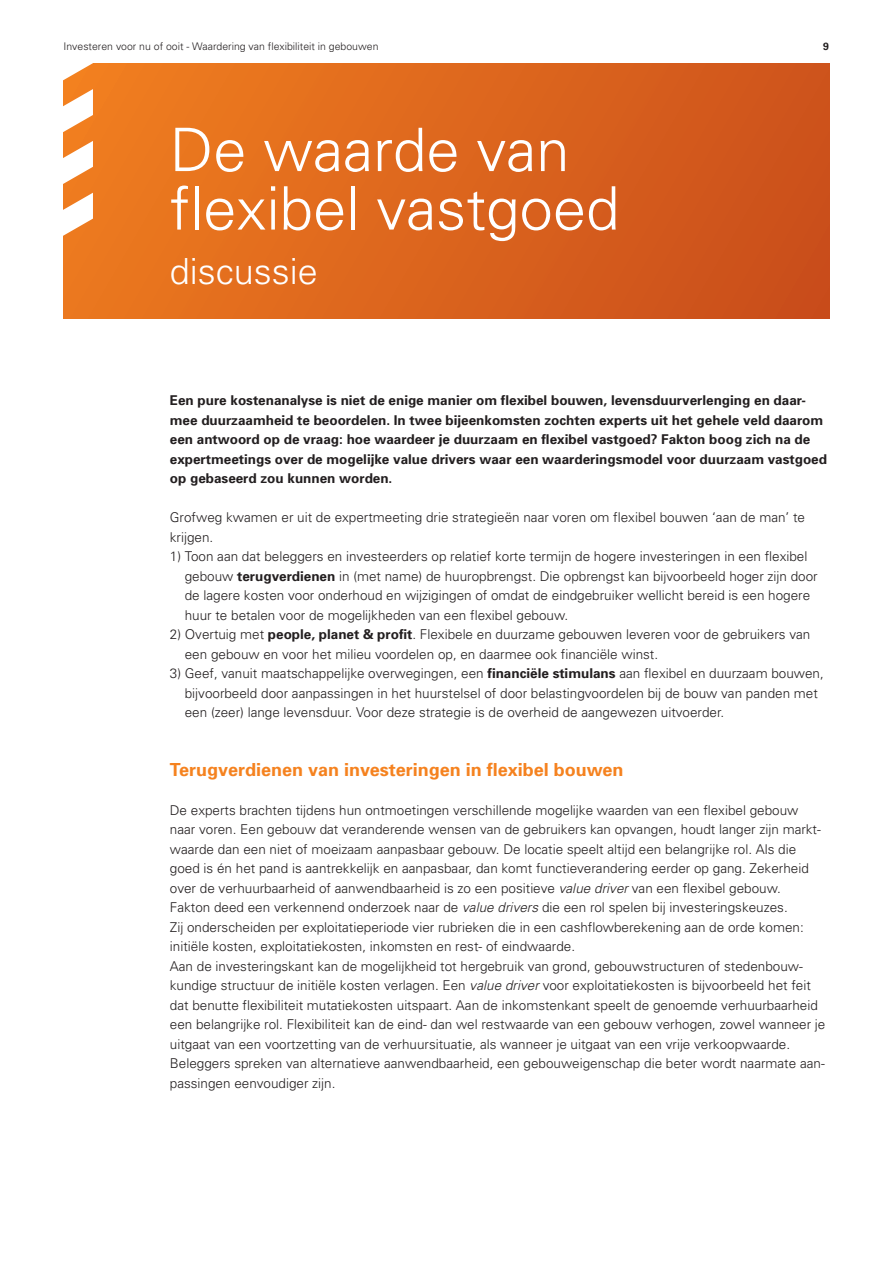
<style>
.page{position:relative;width:893px;height:1263px;background:#fff}
.page>*{position:absolute;margin:0;border:0;box-sizing:border-box;transform-origin:0 0}
.t1{font:300 60px/58.5px "Univers";color:#fff}
.t2{font:300 36px "Univers";color:#fff}
.t3{font:700 18px "Univers";color:#f5821f}
.t4{font:300 13.5px/19.5px "Univers";color:#231f20}
.t5{font:700 13.5px/19.5px "Univers";color:#231f20}
.t6{font:300 10.5px "Univers";color:#231f20}
.t7{font:700 10.5px "Univers";color:#231f20}
.s1{font-weight:700}
.s2{font-style:italic}
</style>
<div class="page">
<div style="left:64px;top:64px;width:765px;height:255px;background:linear-gradient(to right,#ee7c1f,#cb4f1b)"></div>
<svg style="left:64px;top:64px;width:29px;height:17px"></svg>
<svg style="left:64px;top:89px;width:29px;height:44px"></svg>
<svg style="left:64px;top:141px;width:29px;height:44px"></svg>
<svg style="left:64px;top:193px;width:29px;height:43px"></svg>
<p class="t6" style="left:64px;top:43px;width:316px">Investeren voor nu of ooit - Waardering van flexibiliteit in gebouwen</p>
<p class="t7" style="left:823px;top:43px;width:7px">9</p>
<h1 class="t1" style="left:170px;top:126px;width:451px">De waarde van flexibel vastgoed</h1>
<h2 class="t2" style="left:170px;top:258px;width:149px">discussie</h2>
<p class="t5" style="left:170px;top:392px;width:658px">Een pure kostenanalyse is niet de enige manier om flexibel bouwen, levensduurverlenging en daar&shy;mee duurzaamheid te beoordelen. In twee bijeenkomsten zochten experts uit het gehele veld daarom een antwoord op de vraag: hoe waardeer je duurzaam en flexibel vastgoed? Fakton boog zich na de expertmeetings over de mogelijke value drivers waar een waarderingsmodel voor duurzaam vastgoed op gebaseerd zou kunnen worden.</p>
<p class="t4" style="left:170px;top:509px;width:637px">Grofweg kwamen er uit de expertmeeting drie strategieën naar voren om flexibel bouwen ‘aan de man’ te krijgen.</p>
<p class="t4" style="left:185px;top:548px;width:634px;text-indent:-15px">1) Toon aan dat beleggers en investeerders op relatief korte termijn de hogere investeringen in een flexibel gebouw <span class="s1">terugverdienen</span> in (met name) de huuropbrengst. Die opbrengst kan bijvoorbeeld hoger zijn door de lagere kosten voor onderhoud en wijzigingen of omdat de eindgebruiker wellicht bereid is een hogere huur te betalen voor de mogelijkheden van een flexibel gebouw.</p>
<p class="t4" style="left:185px;top:626px;width:627px;text-indent:-15px">2) Overtuig met <span class="s1">people, planet &amp; profit</span>. Flexibele en duurzame gebouwen leveren voor de gebruikers van een gebouw en voor het milieu voordelen op, en daarmee ook financiële winst.</p>
<p class="t4" style="left:185px;top:665px;width:640px;text-indent:-15px">3) Geef, vanuit maatschappelijke overwegingen, een <span class="s1">financiële stimulans</span> aan flexibel en duurzaam bouwen, bijvoorbeeld door aanpassingen in het huurstelsel of door belastingvoordelen bij de bouw van panden met een (zeer) lange levensduur. Voor deze strategie is de overheid de aangewezen uitvoerder.</p>
<h3 class="t3" style="left:170px;top:763px;width:455px">Terugverdienen van investeringen in flexibel bouwen</h3>
<p class="t4" style="left:170px;top:801px;width:657px">De experts brachten tijdens hun ontmoetingen verschillende mogelijke waarden van een flexibel gebouw naar voren. Een gebouw dat veranderende wensen van de gebruikers kan opvangen, houdt langer zijn markt&shy;waarde dan een niet of moeizaam aanpasbaar gebouw. De locatie speelt altijd een belangrijke rol. Als die goed is én het pand is aantrekkelijk en aanpasbaar, dan komt functieverandering eerder op gang. Zekerheid over de verhuurbaarheid of aanwendbaarheid is zo een positieve <span class="s2">value driver</span>van een flexibel gebouw.<br>Fakton deed een verkennend onderzoek naar de <span class="s2">value drivers</span>die een rol spelen bij investeringskeuzes.<br>Zij onderscheiden per exploitatieperiode vier rubrieken die in een cashflowberekening aan de orde komen: initiële kosten, exploitatiekosten, inkomsten en rest- of eindwaarde.<br>Aan de investeringskant kan de mogelijkheid tot hergebruik van grond, gebouwstructuren of stedenbouw&shy;kundige structuur de initiële kosten verlagen. Een <span class="s2">value driver</span>voor exploitatiekosten is bijvoorbeeld het feit dat benutte flexibiliteit mutatiekosten uitspaart. Aan de inkomstenkant speelt de genoemde verhuurbaarheid een belangrijke rol. Flexibiliteit kan de eind- dan wel restwaarde van een gebouw verhogen, zowel wanneer je uitgaat van een voortzetting van de verhuursituatie, als wanneer je uitgaat van een vrije verkoopwaarde.<br>Beleggers spreken van alternatieve aanwendbaarheid, een gebouweigenschap die beter wordt naarmate aan&shy;passingen eenvoudiger zijn.</p>
</div>
